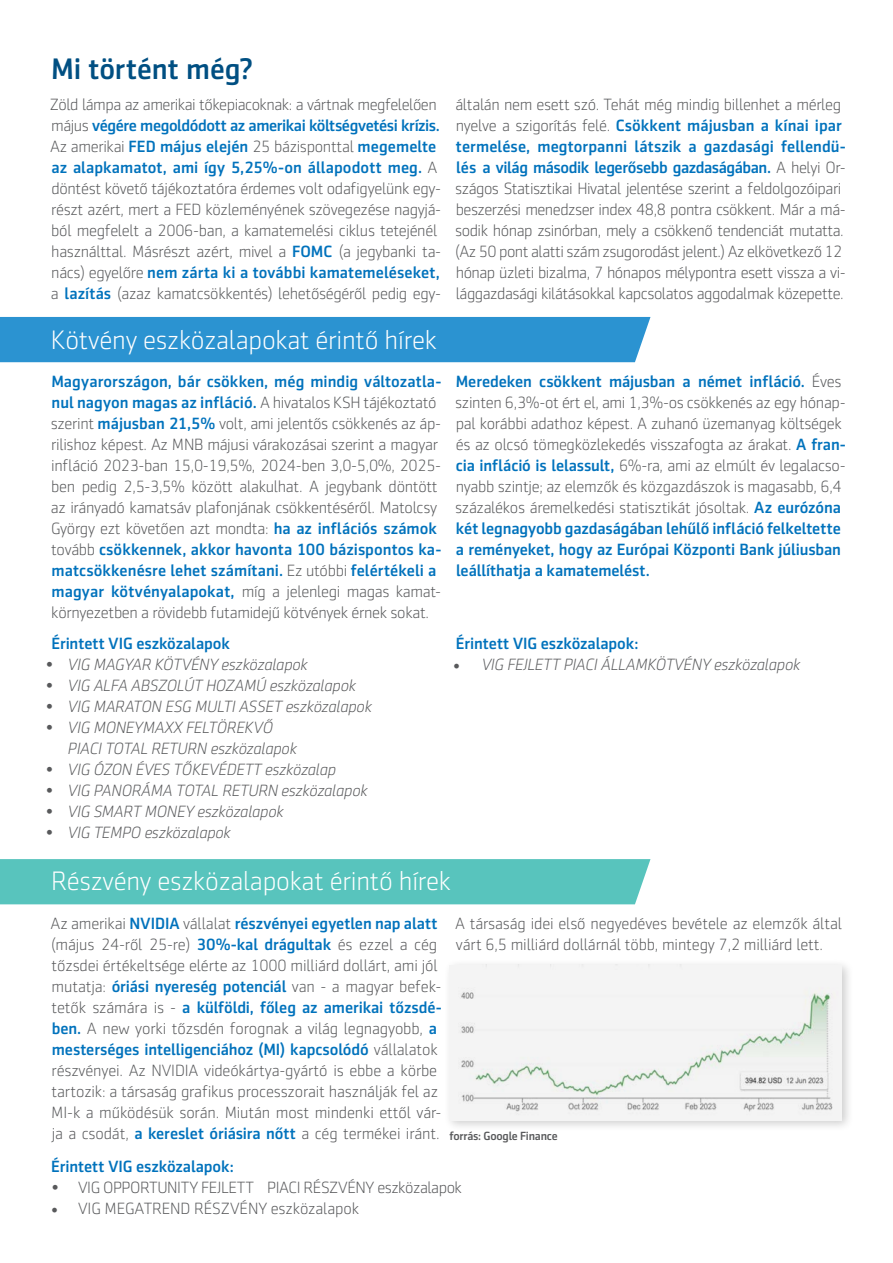
<style>
.page{position:relative;width:893px;height:1263px;background:#fff}
.page>*{position:absolute;margin:0;border:0;box-sizing:border-box;transform-origin:0 0}
.t1{font:500 30px "Sentico Sans DT";letter-spacing:-.005em;color:#004f82}
.t2{font:300 27px "Sentico Sans DT";letter-spacing:-.01em;color:#fff}
.t3{font:300 16.5px/21px "Sentico Sans DT";letter-spacing:-.02em;color:#58595b}
.t4{font:italic 300 16.5px/21px "Sentico Sans DT";letter-spacing:-.02em;color:#58595b}
.t5{font:500 16.5px "Sentico Sans DT";letter-spacing:-.01em;color:#0072bc}
.t6{font:500 12px "Sentico Sans DT";letter-spacing:-.02em;color:#58595b}
.s1{font-weight:500;color:#0072bc}
.s2{font-family:"Minion Pro";font-weight:400;font-style:normal;font-size:18px}
.s3{font-family:"Minion Pro";font-weight:400;font-size:18px}
</style>
<div class="page">
<div style="left:0;top:317px;width:650px;height:45px;background:#2b93d1"></div>
<div style="left:443px;top:959px;width:411px;height:173px;background:#000;opacity:.2"></div>
<div style="left:449px;top:965px;width:393px;height:155px;background:#f4f4f4"></div>
<img style="left:461px;top:992px;width:372px;height:120px">
<div style="left:0;top:859px;width:650px;height:45px;background:#58c4bd"></div>
<h1 class="t1" style="left:51px;top:52px;width:204px">Mi történt még?</h1>
<p class="t3" style="left:50px;top:94px;width:393px">Zöld lámpa az amerikai tőkepiacoknak: a vártnak megfelelően május <span class="s1">végére megoldódott az amerikai költségvetési krízis.<br></span>Az amerikai <span class="s1">FED május elején</span> 25 bázisponttal <span class="s1">megemelte az alapkamatot, ami így 5,25%-on állapodott meg.</span> A döntést követő tájékoztatóra érdemes volt odafigyelünk egy&shy;részt azért, mert a FED közleményének szövegezése nagyjá&shy;ból megfelelt a 2006-ban, a kamatemelési ciklus tetejénél használttal. Másrészt azért, mivel a <span class="s1">FOMC</span> (a jegybanki ta&shy;nács) egyelőre <span class="s1">nem zárta ki a további kamatemeléseket, </span>a <span class="s1">lazítás</span> (azaz kamatcsökkentés) lehetőségéről pedig egy-</p>
<p class="t3" style="left:455px;top:94px;width:392px">általán nem esett szó. Tehát még mindig billenhet a mérleg nyelve a szigorítás felé. <span class="s1">Csökkent májusban a kínai ipar termelése, megtorpanni látszik a gazdasági fellendü&shy;lés a világ második legerősebb gazdaságában.</span> A helyi Or&shy;szágos Statisztikai Hivatal jelentése szerint a feldolgozóipari beszerzési menedzser index 48,8 pontra csökkent. Már a má&shy;sodik hónap zsinórban, mely a csökkenő tendenciát mutatta. (Az 50 pont alatti szám zsugorodást jelent.) Az elkövetkező 12 hónap üzleti bizalma, 7 hónapos mélypontra esett vissza a vi&shy;lággazdasági kilátásokkal kapcsolatos aggodalmak közepette.</p>
<h2 class="t2" style="left:51px;top:325px;width:388px">Kötvény eszközalapokat érintő hírek</h2>
<p class="t3" style="left:51px;top:371px;width:392px"><span class="s1">Magyarországon, bár csökken, még mindig változatla&shy;nul nagyon magas az infláció.</span> A hivatalos KSH tájékoztató szerint <span class="s1">májusban 21,5%</span> volt, ami jelentős csökkenés az áp&shy;rilishoz képest. Az MNB májusi várakozásai szerint a magyar infláció 2023-ban 15,0-19,5%, 2024-ben 3,0-5,0%, 2025- ben pedig 2,5-3,5% között alakulhat. A jegybank döntött az irányadó kamatsáv plafonjának csökkentéséről. Matolcsy György ezt követően azt mondta: <span class="s1">ha az inflációs számok </span>tovább <span class="s1">csökkennek, akkor havonta 100 bázispontos ka&shy;matcsökkenésre lehet számítani.</span> Ez utóbbi <span class="s1">felértékeli a magyar kötvényalapokat,</span> míg a jelenlegi magas kamat&shy;környezetben a rövidebb futamidejű kötvények érnek sokat.</p>
<p class="t5" style="left:51px;top:634px;width:180px">Érintett VIG eszközalapok</p>
<p class="t4" style="left:44px;top:654px;width:264px">• VIG MAGYAR KÖTVÉNY eszközalapok</p>
<p class="t4" style="left:44px;top:675px;width:313px">• VIG ALFA ABSZOLÚT HOZAMÚ eszközalapok</p>
<p class="t4" style="left:44px;top:696px;width:328px">• VIG MARATON ESG MULTI ASSET eszközalapok</p>
<p class="t4" style="left:67px;top:717px;width:231px;text-indent:-23px">• VIG MONEYMAXX FELTÖREKVŐ<br>PIACI TOTAL RETURN eszközalapok</p>
<p class="t4" style="left:44px;top:759px;width:293px">• VIG ÓZON ÉVES TŐKEVÉDETT eszközalap</p>
<p class="t4" style="left:44px;top:780px;width:324px">• VIG PANORÁMA TOTAL RETURN eszközalapok</p>
<p class="t4" style="left:44px;top:801px;width:240px">• VIG SMART MONEY eszközalapok</p>
<p class="t4" style="left:44px;top:822px;width:187px">• VIG TEMPO eszközalapok</p>
<p class="t3" style="left:455px;top:371px;width:392px"><span class="s1">Meredeken csökkent májusban a német infláció.</span> Éves szinten 6,3%-ot ért el, ami 1,3%-os csökkenés az egy hónap&shy;pal korábbi adathoz képest. A zuhanó üzemanyag költségek és az olcsó tömegközlekedés visszafogta az árakat. <span class="s1">A fran&shy;cia infláció is lelassult,</span> 6%-ra, ami az elmúlt év legalacso&shy;nyabb szintje; az elemzők és közgazdászok is magasabb, 6,4 százalékos áremelkedési statisztikát jósoltak. <span class="s1">Az eurózóna két legnagyobb gazdaságában lehűlő infláció felkeltette a reményeket, hogy az Európai Központi Bank júliusban leállíthatja a kamatemelést.</span></p>
<p class="t5" style="left:456px;top:634px;width:184px">Érintett VIG eszközalapok:</p>
<p class="t4" style="left:453px;top:654px;width:348px"><span class="s2">•</span> VIG FEJLETT PIACI ÁLLAMKÖTVÉNY eszközalapok</p>
<h2 class="t2" style="left:51px;top:866px;width:402px">Részvény eszközalapokat érintő hírek</h2>
<p class="t3" style="left:51px;top:913px;width:393px">Az amerikai <span class="s1">NVIDIA</span> vállalat <span class="s1">részvényei egyetlen nap alatt </span>(május 24-ről 25-re) <span class="s1">30%-kal drágultak</span> és ezzel a cég tőzsdei értékeltsége elérte az 1000 milliárd dollárt, ami jól mutatja: <span class="s1">óriási nyereség potenciál</span> van - a magyar befek&shy;tetők számára is - <span class="s1">a külföldi, főleg az amerikai tőzsdé&shy;ben.</span> A new yorki tőzsdén forognak a világ legnagyobb, <span class="s1">a mesterséges intelligenciához (MI) kapcsolódó</span> vállalatok részvényei. Az NVIDIA videókártya-gyártó is ebbe a körbe tartozik: a társaság grafikus processzorait használják fel az MI-k a működésük során. Miután most mindenki ettől vár&shy;ja a csodát, <span class="s1">a kereslet óriásira nőtt</span> a cég termékei iránt.</p>
<p class="t3" style="left:455px;top:913px;width:389px">A társaság idei első negyedéves bevétele az elemzők által várt 6,5 milliárd dollárnál több, mintegy 7,2 milliárd lett.</p>
<p class="t6" style="left:449px;top:1129px;width:110px">forrás: Google Finance</p>
<p class="t5" style="left:51px;top:1157px;width:184px">Érintett VIG eszközalapok:</p>
<p class="t3" style="left:51px;top:1177px;width:412px">• VIG OPPORTUNITY FEJLETT PIACI RÉSZVÉNY eszközalapok</p>
<p class="t3" style="left:51px;top:1198px;width:309px"><span class="s3">•</span> VIG MEGATREND RÉSZVÉNY eszközalapok</p>
</div>
